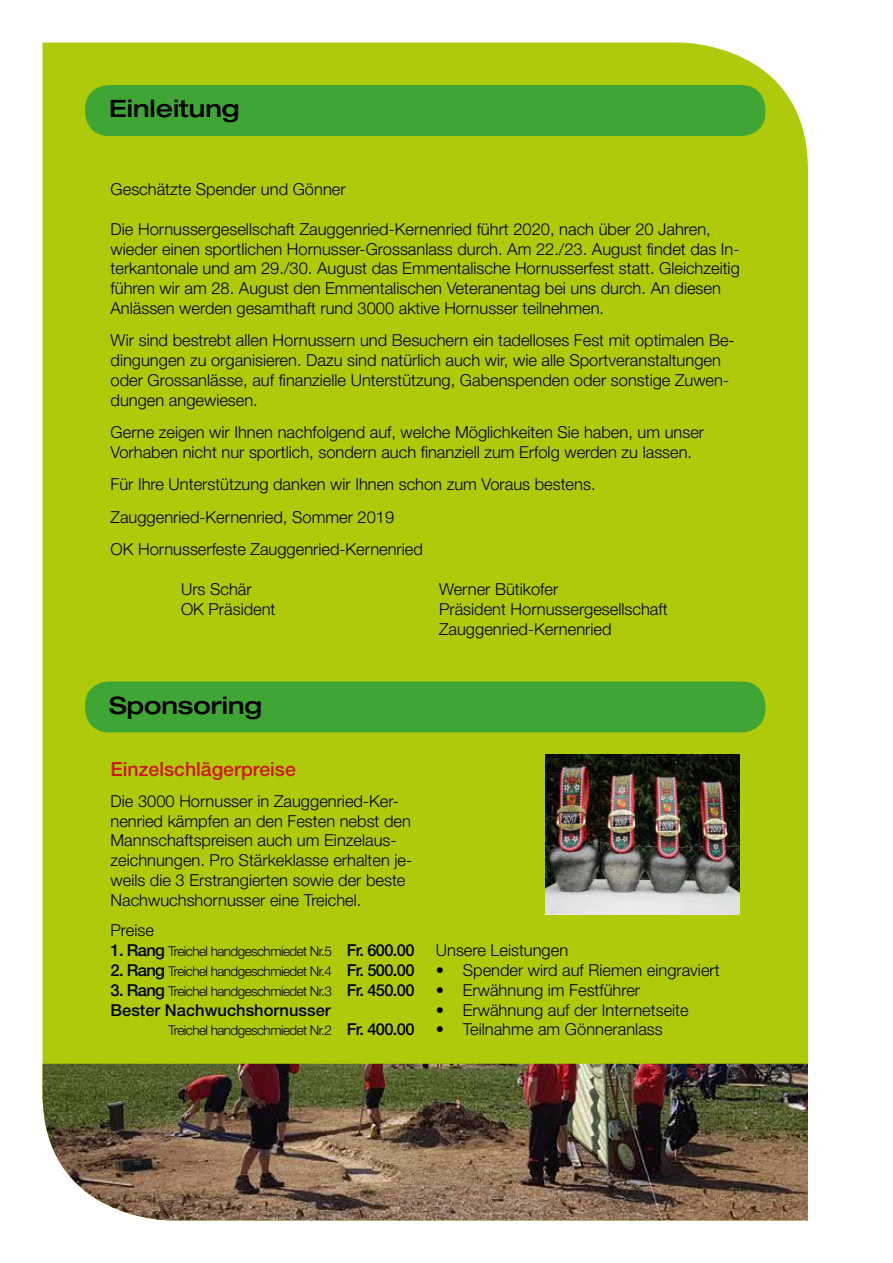
<style>
.page{position:relative;width:893px;height:1263px;background:#fff}
.page>*{position:absolute;margin:0;border:0;box-sizing:border-box;transform-origin:0 0}
.t1{font:500 expanded 24px "Helvetica Neue LT Std";color:#000}
.t2{font:500 19.5px "Helvetica Neue LT Std";color:#cd171a}
.t3{font:300 16.5px/19.8px "Helvetica Neue LT Std";color:#000}
.t4{font:500 16.5px "Helvetica Neue LT Std";color:#000}
.t5{font:300 13.5px "Helvetica Neue LT Std";letter-spacing:-.04em;color:#000}
.s1{font-weight:500;font-size:16.5px}
</style>
<div class="page">
<div style="left:43px;top:43px;width:765px;height:1021px;background:#afca0b"></div>
<div style="left:85px;top:681px;width:680px;height:51px;background:#3fa535;border-radius:24px"></div>
<div style="left:85px;top:85px;width:680px;height:51px;background:#3fa535;border-radius:24px"></div>
<img style="left:43px;top:1064px;width:765px;height:156px">
<img style="left:545px;top:755px;width:195px;height:159px">
<h1 class="t1" style="left:109px;top:94px;width:132px">Einleitung</h1>
<p class="t3" style="left:111px;top:179px;width:237px">Geschätzte Spender und Gönner</p>
<p class="t3" style="left:111px;top:219px;width:631px">Die Hornussergesellschaft Zauggenried-Kernenried führt 2020, nach über 20 Jahren, wieder einen sportlichen Hornusser-Grossanlass durch. Am 22./23. August findet das In&shy;terkantonale und am 29./30. August das Emmentalische Hornusserfest statt. Gleichzeitig führen wir am 28. August den Emmentalischen Veteranentag bei uns durch. An diesen Anlässen werden gesamthaft rund 3000 aktive Hornusser teilnehmen.</p>
<p class="t3" style="left:111px;top:330px;width:626px">Wir sind bestrebt allen Hornussern und Besuchern ein tadelloses Fest mit optimalen Be&shy;dingungen zu organisieren. Dazu sind natürlich auch wir, wie alle Sportveranstaltungen oder Grossanlässe, auf finanzielle Unterstützung, Gabenspenden oder sonstige Zuwen&shy;dungen angewiesen.</p>
<p class="t3" style="left:111px;top:422px;width:595px">Gerne zeigen wir Ihnen nachfolgend auf, welche Möglichkeiten Sie haben, um unser<br>Vorhaben nicht nur sportlich, sondern auch finanziell zum Erfolg werden zu lassen.</p>
<p class="t3" style="left:111px;top:468px;width:486px;line-height:32.4px">Für Ihre Unterstützung danken wir Ihnen schon zum Voraus bestens.<br>Zauggenried-Kernenried, Sommer 2019<br>OK Hornusserfeste Zauggenried-Kernenried</p>
<p class="t3" style="left:181px;top:579px;width:72px">Urs Schär</p>
<p class="t3" style="left:439px;top:579px;width:121px">Werner Bütikofer</p>
<p class="t3" style="left:181px;top:599px;width:96px">OK Präsident</p>
<p class="t3" style="left:439px;top:599px;width:230px">Präsident Hornussergesellschaft<br>Zauggenried-Kernenried</p>
<h1 class="t1" style="left:109px;top:690px;width:155px">Sponsoring</h1>
<p class="t2" style="left:111px;top:758px;width:187px">Einzelschlägerpreise</p>
<p class="t3" style="left:111px;top:791px;width:303px">Die 3000 Hornusser in Zauggenried-Ker&shy;nenried kämpfen an den Festen nebst den Mannschaftspreisen auch um Einzelaus&shy;zeichnungen. Pro Stärkeklasse erhalten je&shy;weils die 3 Erstrangierten sowie der beste Nachwuchshornusser eine Treichel.</p>
<p class="t3" style="left:111px;top:920px;width:45px">Preise</p>
<p class="t5" style="left:111px;top:943px;width:306px"><span class="s1">1. Rang</span> Treichel handgeschmiedet Nr.5 <span class="s1">Fr. 600.00</span></p>
<p class="t5" style="left:111px;top:963px;width:306px"><span class="s1">2. Rang</span> Treichel handgeschmiedet Nr.4 <span class="s1">Fr. 500.00</span></p>
<p class="t5" style="left:111px;top:983px;width:306px"><span class="s1">3. Rang</span> Treichel handgeschmiedet Nr.3 <span class="s1">Fr. 450.00</span></p>
<p class="t4" style="left:111px;top:1000px;width:222px">Bester Nachwuchshornusser</p>
<p class="t5" style="left:168px;top:1022px;width:248px">Treichel handgeschmiedet Nr.2 <span class="s1">Fr. 400.00</span></p>
<p class="t3" style="left:436px;top:940px;width:134px">Unsere Leistungen</p>
<p class="t3" style="left:436px;top:960px;width:285px">• Spender wird auf Riemen eingraviert</p>
<p class="t3" style="left:436px;top:980px;width:206px">• Erwähnung im Festführer</p>
<p class="t3" style="left:436px;top:999px;width:254px">• Erwähnung auf der Internetseite</p>
<p class="t3" style="left:436px;top:1019px;width:228px">• Teilnahme am Gönneranlass</p>
</div>
